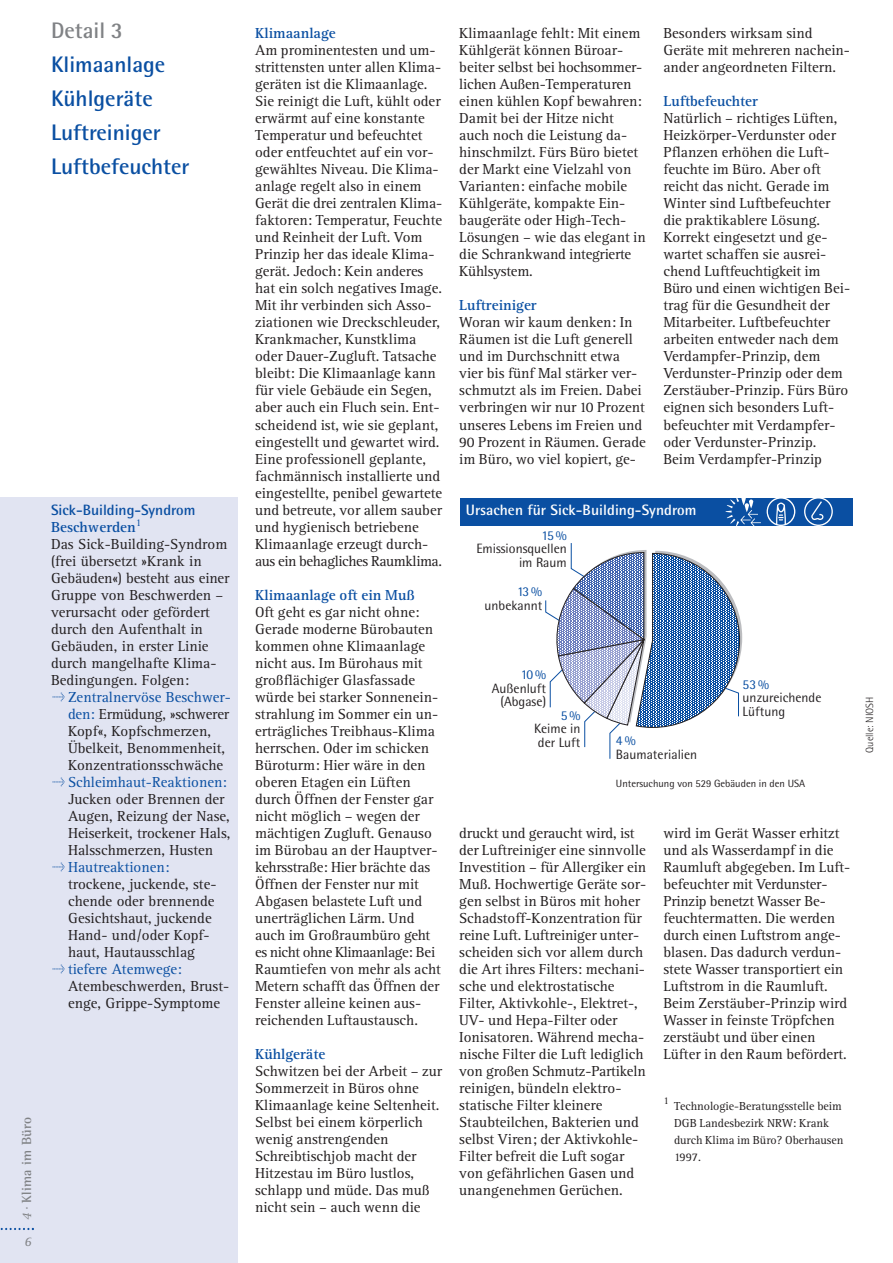
<style>
.page{position:relative;width:893px;height:1263px;background:#fff}
.page>*{position:absolute;margin:0;border:0;box-sizing:border-box;transform-origin:0 0}
.t1{font:700 22.5px/34px "Rotis Semi Sans";color:#0a4fa2}
.t2{font:700 22.5px "Rotis Semi Sans";color:#808285}
.t3{font:15px/17px "Rotis Serif";color:#231f20}
.t4{font:700 15px "Rotis Serif";color:#0a4fa2}
.t5{font:15px "Rotis Serif";color:#0a4fa2}
.t6{font:700 15px "Rotis Semi Sans";color:#fff}
.t7{font:700 15px "Rotis Semi Sans";color:#0a4fa2}
.t8{font:13.5px/13.5px "Rotis Semi Sans";color:#231f20}
.t9{font:13.5px "Rotis Semi Sans";letter-spacing:-.1em;color:#0a4fa2}
.t10{font:700 13.5px "Rotis Semi Serif";letter-spacing:.025em;color:#808285}
.t11{font:italic 13.5px "Rotis Serif";color:#808285}
.t12{font:12px/17px "Rotis Serif";letter-spacing:-.005em;color:#231f20}
.t13{font:10.5px "Rotis Semi Sans";color:#231f20}
.t14{font:300 10.5px "Rotis Semi Sans";color:#231f20}
.t15{font:10.5px "Rotis Serif";color:#231f20}
.s1{font-weight:700;color:#0a4fa2}
.s2{color:#0a4fa2}
.s3{font-family:"Rotis Serif";font-weight:400;font-style:italic}
</style>
<div class="page">
<div style="left:0;top:497px;width:238px;height:766px;background:#e1e4f2"></div>
<svg style="left:0;top:1228px;width:34px;height:2px"></svg>
<div style="left:460px;top:498px;width:392px;height:27px;background:#0a4fa2"></div>
<svg style="left:726px;top:498px;width:35px;height:27px"></svg>
<svg style="left:767px;top:498px;width:28px;height:27px"></svg>
<svg style="left:804px;top:498px;width:29px;height:27px"></svg>
<svg style="left:545px;top:543px;width:197px;height:216px"></svg>
<h1 class="t2" style="left:51px;top:23px;width:73px">Detail 3</h1>
<h1 class="t1" style="left:51px;top:50px;width:140px">Klimaanlage<br>Kühlgeräte<br>Luftreiniger<br>Luftbefeuchter</h1>
<p class="t7" style="left:51px;top:504px;width:146px">Sick-Building-Syndrom</p>
<p class="t3" style="left:51px;top:520px;width:180px"><span class="s1">Beschwerden</span><sup>1<br></sup>Das Sick-Building-Syndrom (frei übersetzt »Krank in<br>Gebäuden«) besteht aus einer<br>Gruppe von Beschwerden – verursacht oder gefördert durch den Aufenthalt in<br>Gebäuden, in erster Linie durch mangelhafte Klima-<br>Bedingungen. Folgen:</p>
<p class="t3" style="left:68px;top:690px;width:164px"><span class="s2">Zentralnervöse Beschwer&shy;den:</span> Ermüdung, »schwerer<br>Kopf«, Kopfschmerzen,<br>Übelkeit, Benommenheit,<br>Konzentrationsschwäche</p>
<p class="t5" style="left:68px;top:777px;width:160px">Schleimhaut-Reaktionen:</p>
<p class="t3" style="left:68px;top:792px;width:164px">Jucken oder Brennen der<br>Augen, Reizung der Nase,<br>Heiserkeit, trockener Hals,<br>Halsschmerzen, Husten</p>
<p class="t5" style="left:68px;top:862px;width:103px">Hautreaktionen:</p>
<p class="t3" style="left:68px;top:877px;width:150px">trockene, juckende, ste&shy;chende oder brennende<br>Gesichtshaut, juckende<br>Hand- und/oder Kopf&shy;haut, Hautausschlag</p>
<p class="t5" style="left:68px;top:964px;width:115px">tiefere Atemwege:</p>
<p class="t3" style="left:68px;top:979px;width:163px">Atembeschwerden, Brust&shy;enge, Grippe-Symptome</p>
<p class="t10" style="left:22px;top:1220px;width:105px;rotate:-90deg"><span class="s3">4 ·</span> Klima im Büro</p>
<p class="t11" style="left:24px;top:1237px;width:9px">6</p>
<p class="t4" style="left:255px;top:28px;width:82px">Klimaanlage</p>
<p class="t3" style="left:255px;top:43px;width:189px">Am prominentesten und um&shy;strittensten unter allen Klima&shy;geräten ist die Klimaanlage.<br>Sie reinigt die Luft, kühlt oder erwärmt auf eine konstante<br>Temperatur und befeuchtet oder entfeuchtet auf ein vor&shy;gewähltes Niveau. Die Klima&shy;anlage regelt also in einem<br>Gerät die drei zentralen Klima&shy;faktoren: Temperatur, Feuchte und Reinheit der Luft. Vom<br>Prinzip her das ideale Klima&shy;gerät. Jedoch: Kein anderes hat ein solch negatives Image.<br>Mit ihr verbinden sich Asso&shy;ziationen wie Dreckschleuder,<br>Krankmacher, Kunstklima oder Dauer-Zugluft. Tatsache bleibt: Die Klimaanlage kann für viele Gebäude ein Segen, aber auch ein Fluch sein. Ent&shy;scheidend ist, wie sie geplant, eingestellt und gewartet wird.<br>Eine professionell geplante, fachmännisch installierte und eingestellte, penibel gewartete und betreute, vor allem sauber und hygienisch betriebene<br>Klimaanlage erzeugt durch&shy;aus ein behagliches Raumklima.</p>
<p class="t4" style="left:255px;top:590px;width:161px">Klimaanlage oft ein Muß</p>
<p class="t3" style="left:255px;top:605px;width:187px">Oft geht es gar nicht ohne:<br>Gerade moderne Bürobauten kommen ohne Klimaanlage nicht aus. Im Bürohaus mit großflächiger Glasfassade würde bei starker Sonnenein&shy;strahlung im Sommer ein un&shy;erträgliches Treibhaus-Klima herrschen. Oder im schicken<br>Büroturm: Hier wäre in den oberen Etagen ein Lüften durch Öffnen der Fenster gar nicht möglich – wegen der mächtigen Zugluft. Genauso im Bürobau an der Hauptver&shy;kehrsstraße: Hier brächte das<br>Öffnen der Fenster nur mit<br>Abgasen belastete Luft und unerträglichen Lärm. Und auch im Großraumbüro geht es nicht ohne Klimaanlage: Bei<br>Raumtiefen von mehr als acht<br>Metern schafft das Öffnen der<br>Fenster alleine keinen aus&shy;reichenden Luftaustausch.</p>
<p class="t4" style="left:255px;top:1049px;width:72px">Kühlgeräte</p>
<p class="t3" style="left:255px;top:1064px;width:189px">Schwitzen bei der Arbeit – zur<br>Sommerzeit in Büros ohne<br>Klimaanlage keine Seltenheit.<br>Selbst bei einem körperlich wenig anstrengenden<br>Schreibtischjob macht der<br>Hitzestau im Büro lustlos, schlapp und müde. Das muß nicht sein – auch wenn die</p>
<p class="t3" style="left:459px;top:26px;width:188px">Klimaanlage fehlt: Mit einem<br>Kühlgerät können Büroar&shy;beiter selbst bei hochsommer&shy;lichen Außen-Temperaturen einen kühlen Kopf bewahren:<br>Damit bei der Hitze nicht auch noch die Leistung da&shy;hinschmilzt. Fürs Büro bietet der Markt eine Vielzahl von<br>Varianten: einfache mobile<br>Kühlgeräte, kompakte Ein&shy;baugeräte oder High-Tech-<br>Lösungen – wie das elegant in die Schrankwand integrierte<br>Kühlsystem.</p>
<p class="t4" style="left:459px;top:300px;width:79px">Luftreiniger</p>
<p class="t3" style="left:459px;top:316px;width:188px">Woran wir kaum denken: In<br>Räumen ist die Luft generell und im Durchschnitt etwa vier bis fünf Mal stärker ver&shy;schmutzt als im Freien. Dabei verbringen wir nur 10 Prozent unseres Lebens im Freien und<br>90 Prozent in Räumen. Gerade im Büro, wo viel kopiert, ge-</p>
<p class="t3" style="left:663px;top:26px;width:188px">Besonders wirksam sind<br>Geräte mit mehreren nachein&shy;ander angeordneten Filtern.</p>
<p class="t4" style="left:663px;top:96px;width:96px">Luftbefeuchter</p>
<p class="t3" style="left:663px;top:111px;width:188px">Natürlich – richtiges Lüften,<br>Heizkörper-Verdunster oder<br>Pflanzen erhöhen die Luft&shy;feuchte im Büro. Aber oft reicht das nicht. Gerade im<br>Winter sind Luftbefeuchter die praktikablere Lösung.<br>Korrekt eingesetzt und ge&shy;wartet schaffen sie ausrei&shy;chend Luftfeuchtigkeit im<br>Büro und einen wichtigen Bei&shy;trag für die Gesundheit der<br>Mitarbeiter. Luftbefeuchter arbeiten entweder nach dem<br>Verdampfer-Prinzip, dem<br>Verdunster-Prinzip oder dem<br>Zerstäuber-Prinzip. Fürs Büro eignen sich besonders Luft&shy;befeuchter mit Verdampfer&shy;oder Verdunster-Prinzip.<br>Beim Verdampfer-Prinzip</p>
<p class="t6" style="left:466px;top:505px;width:232px">Ursachen für Sick-Building-Syndrom</p>
<p class="t9" style="left:542px;top:530px;width:27px">15 %</p>
<p class="t8" style="left:476px;top:543px;width:92px;text-align:right">Emissionsquellen im Raum</p>
<p class="t9" style="left:517px;top:587px;width:27px">13 %</p>
<p class="t8" style="left:485px;top:600px;width:59px">unbekannt</p>
<p class="t9" style="left:521px;top:670px;width:27px">10 %</p>
<p class="t8" style="left:492px;top:683px;width:56px;text-align:right">Außenluft (Abgase)</p>
<p class="t9" style="left:561px;top:710px;width:21px">5%</p>
<p class="t8" style="left:534px;top:723px;width:48px">Keime in der Luft</p>
<p class="t9" style="left:616px;top:736px;width:21px">4%</p>
<p class="t8" style="left:616px;top:749px;width:83px">Baumaterialien</p>
<p class="t9" style="left:743px;top:679px;width:28px">53%</p>
<p class="t8" style="left:743px;top:692px;width:80px">unzureichende<br>Lüftung</p>
<p class="t13" style="left:616px;top:779px;width:191px">Untersuchung von 529 Gebäuden in den USA</p>
<p class="t3" style="left:459px;top:826px;width:188px">druckt und geraucht wird, ist der Luftreiniger eine sinnvolle<br>Investition – für Allergiker ein<br>Muß. Hochwertige Geräte sor&shy;gen selbst in Büros mit hoher<br>Schadstoff-Konzentration für reine Luft. Luftreiniger unter&shy;scheiden sich vor allem durch die Art ihres Filters: mechani&shy;sche und elektrostatische<br>Filter, Aktivkohle-, Elektret-,<br>UV- und Hepa-Filter oder<br>Ionisatoren. Während mecha&shy;nische Filter die Luft lediglich von großen Schmutz-Partikeln reinigen, bündeln elektro&shy;statische Filter kleinere<br>Staubteilchen, Bakterien und selbst Viren; der Aktivkohle-<br>Filter befreit die Luft sogar von gefährlichen Gasen und unangenehmen Gerüchen.</p>
<p class="t3" style="left:663px;top:826px;width:188px">wird im Gerät Wasser erhitzt und als Wasserdampf in die<br>Raumluft abgegeben. Im Luft&shy;befeuchter mit Verdunster-<br>Prinzip benetzt Wasser Be&shy;feuchtermatten. Die werden durch einen Luftstrom ange&shy;blasen. Das dadurch verdun&shy;stete Wasser transportiert ein<br>Luftstrom in die Raumluft.<br>Beim Zerstäuber-Prinzip wird<br>Wasser in feinste Tröpfchen zerstäubt und über einen<br>Lüfter in den Raum befördert.</p>
<p class="t15" style="left:663px;top:1097px;width:7px">1</p>
<p class="t12" style="left:674px;top:1099px;width:171px">Technologie-Beratungsstelle beim<br>DGB Landesbezirk NRW: Krank durch Klima im Büro? Oberhausen<br>1997.</p>
<p class="t14" style="left:866px;top:753px;width:58px;rotate:-90deg">Quelle: NIOSH</p>
</div>
